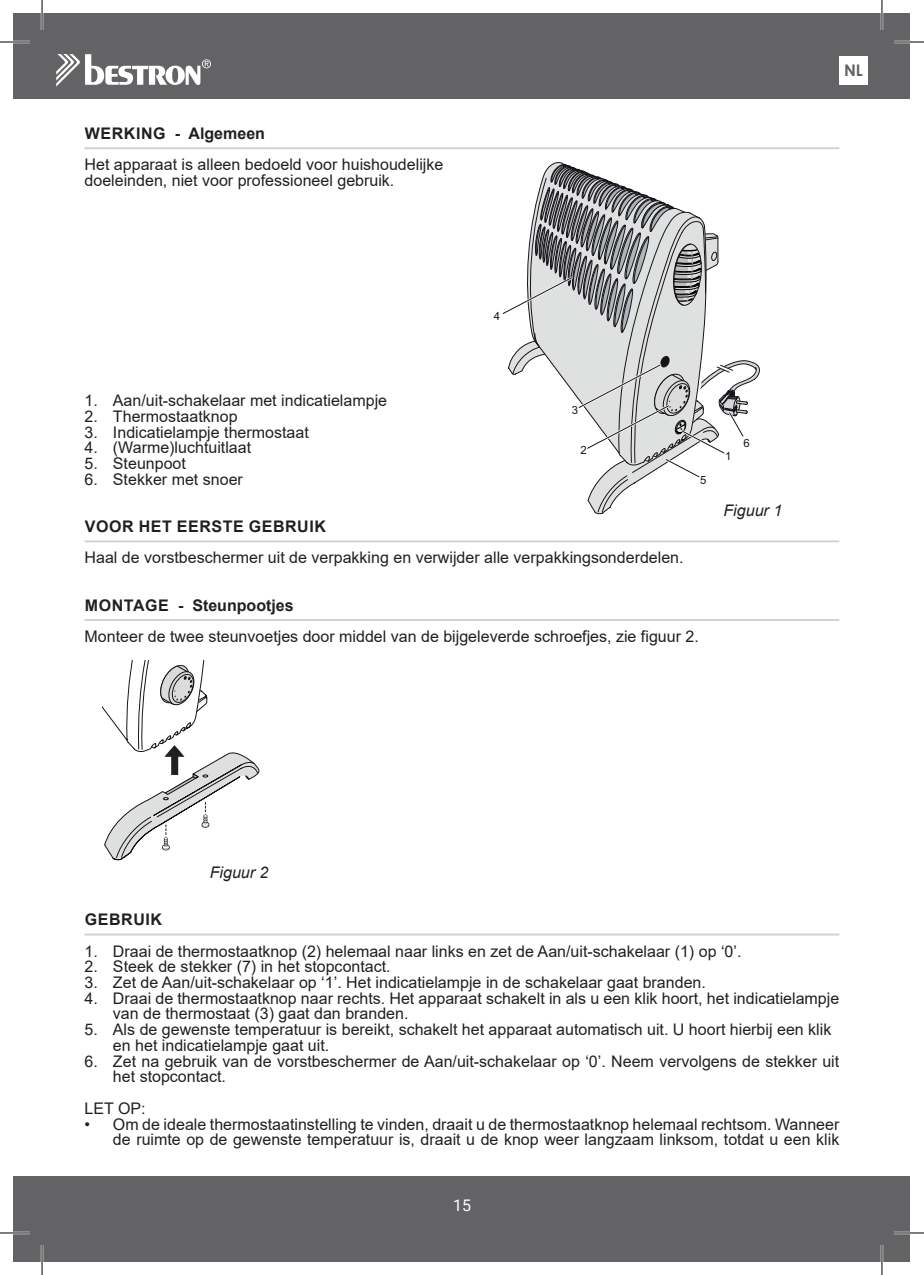
<style>
.page{position:relative;width:924px;height:1275px;background:#fff}
.page>*{position:absolute;margin:0;border:0;box-sizing:border-box;transform-origin:0 0}
.t1{font:16px/15.8px "Arial";color:#231f20}
.t2{font:700 16px "Arial";color:#231f20}
.t3{font:700 16px "Arial";letter-spacing:.035em;color:#231f20}
.t4{font:italic 16px "Arial";color:#231f20}
.t5{font:16px "Roboto";color:#fff}
.t6{font:700 16px "Century Gothic";color:#636366}
.t7{font:11.4px "Arial";color:#171419}
</style>
<div class="page">
<hr style="left:85px;top:147px;width:754px;height:2px;background:#d1d2d4">
<hr style="left:85px;top:540px;width:754px;height:2px;background:#d1d2d4">
<hr style="left:85px;top:619px;width:754px;height:2px;background:#d1d2d4">
<hr style="left:85px;top:933px;width:754px;height:2px;background:#d1d2d4">
<svg style="left:102px;top:660px;width:157px;height:200px"></svg>
<svg style="left:502px;top:162px;width:257px;height:352px"></svg>
<div style="left:14px;top:14px;width:895px;height:85px;background:#636366"></div>
<div style="left:14px;top:1176px;width:895px;height:85px;background:#636366"></div>
<svg style="left:56px;top:54px;width:155px;height:33px"></svg>
<div style="left:839px;top:56px;width:28px;height:29px;background:#fff"></div>
<hr style="left:0;top:41px;width:30px;height:2px;background:#fff">
<hr style="left:893px;top:41px;width:30px;height:2px;background:#fff">
<hr style="left:0;top:1231px;width:30px;height:3px;background:#fff">
<hr style="left:893px;top:1231px;width:30px;height:3px;background:#fff">
<hr style="left:41px;top:0;width:2px;height:30px;background:#fff">
<hr style="left:41px;top:1245px;width:2px;height:30px;background:#fff">
<hr style="left:880px;top:0;width:2px;height:30px;background:#fff">
<hr style="left:880px;top:1245px;width:2px;height:30px;background:#fff">
<hr style="left:0;top:42px;width:30px;height:1px;background:#000">
<hr style="left:893px;top:42px;width:30px;height:1px;background:#000">
<hr style="left:0;top:1232px;width:30px;height:1px;background:#000">
<hr style="left:893px;top:1232px;width:30px;height:1px;background:#000">
<hr style="left:42px;top:0;width:1px;height:30px;background:#000">
<hr style="left:42px;top:1245px;width:1px;height:30px;background:#000">
<hr style="left:881px;top:0;width:1px;height:30px;background:#000">
<hr style="left:881px;top:1245px;width:1px;height:30px;background:#000">
<p class="t2" style="left:85px;top:122px;width:181px">WERKING - Algemeen</p>
<p class="t1" style="left:85px;top:157px;width:360px">Het apparaat is alleen bedoeld voor huishoudelijke doeleinden, niet voor professioneel gebruik.</p>
<p class="t7" style="left:493px;top:309px;width:8px">4</p>
<p class="t1" style="left:85px;top:392px;width:304px">1. Aan/uit-schakelaar met indicatielampje</p>
<p class="t1" style="left:85px;top:408px;width:154px">2. Thermostaatknop</p>
<p class="t1" style="left:85px;top:424px;width:226px">3. Indicatielampje thermostaat</p>
<p class="t1" style="left:85px;top:440px;width:168px">4. (Warme)luchtuitlaat</p>
<p class="t1" style="left:85px;top:455px;width:103px">5. Steunpoot</p>
<p class="t1" style="left:85px;top:471px;width:160px">6. Stekker met snoer</p>
<p class="t7" style="left:571px;top:402px;width:8px">3</p>
<p class="t7" style="left:580px;top:442px;width:8px">2</p>
<p class="t7" style="left:700px;top:472px;width:8px">5</p>
<p class="t3" style="left:85px;top:515px;width:242px">VOOR HET EERSTE GEBRUIK</p>
<p class="t1" style="left:85px;top:550px;width:600px">Haal de vorstbeschermer uit de verpakking en verwijder alle verpakkingsonderdelen.</p>
<p class="t2" style="left:85px;top:593px;width:210px">MONTAGE - Steunpootjes</p>
<p class="t1" style="left:85px;top:628px;width:615px">Monteer de twee steunvoetjes door middel van de bijgeleverde schroefjes, zie figuur 2.</p>
<p class="t7" style="left:725px;top:448px;width:8px">1</p>
<p class="t7" style="left:743px;top:435px;width:8px">6</p>
<p class="t4" style="left:723px;top:500px;width:60px">Figuur 1</p>
<p class="t6" style="left:843px;top:58px;width:20px">NL</p>
<p class="t4" style="left:210px;top:862px;width:60px">Figuur 2</p>
<p class="t3" style="left:85px;top:908px;width:79px">GEBRUIK</p>
<p class="t1" style="left:85px;top:943px;width:658px">1. Draai de thermostaatknop (2) helemaal naar links en zet de Aan/uit-schakelaar (1) op ‘0’.</p>
<p class="t1" style="left:85px;top:958px;width:307px">2. Steek de stekker (7) in het stopcontact.</p>
<p class="t1" style="left:85px;top:974px;width:622px">3. Zet de Aan/uit-schakelaar op ‘1’. Het indicatielampje in de schakelaar gaat branden.</p>
<p class="t1" style="left:113px;top:990px;width:727px;text-indent:-28px">4. Draai de thermostaatknop naar rechts. Het apparaat schakelt in als u een klik hoort, het indicatielampje van de thermostaat (3) gaat dan branden.</p>
<p class="t1" style="left:113px;top:1021px;width:719px;text-indent:-28px">5. Als de gewenste temperatuur is bereikt, schakelt het apparaat automatisch uit. U hoort hierbij een klik en het indicatielampje gaat uit.</p>
<p class="t1" style="left:113px;top:1053px;width:727px;text-indent:-28px">6. Zet na gebruik van de vorstbeschermer de Aan/uit-schakelaar op ‘0’. Neem vervolgens de stekker uit het stopcontact.</p>
<p class="t1" style="left:85px;top:1100px;width:63px">LET OP:</p>
<p class="t1" style="left:85px;top:1116px;width:756px;text-align:right">• Om de ideale thermostaatinstelling te vinden, draait u de thermostaatknop helemaal rechtsom. Wanneer de ruimte op de gewenste temperatuur is, draait u de knop weer langzaam linksom, totdat u een klik</p>
<p class="t5" style="left:453px;top:1193px;width:19px">15</p>
</div>
